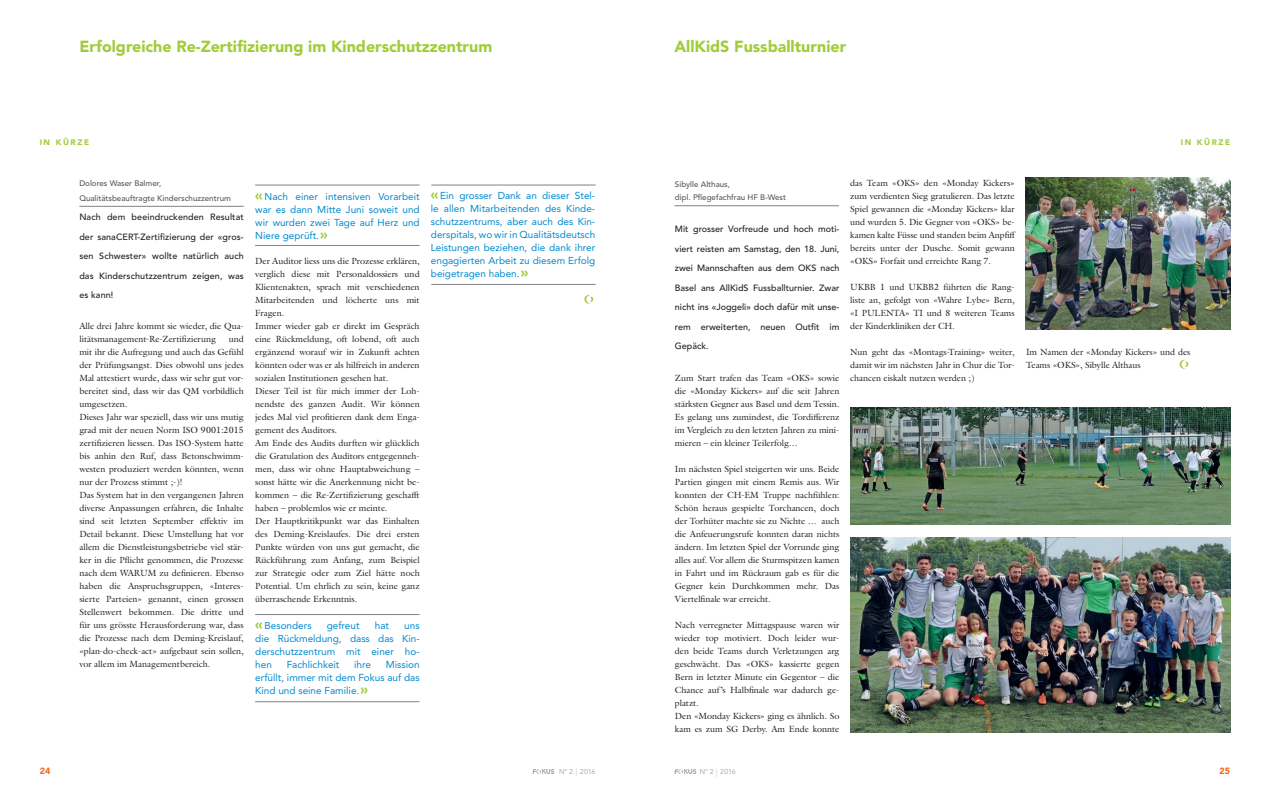
<style>
.page{position:relative;width:1270px;height:794px;background:#fff}
.page>*{position:absolute;margin:0;border:0;box-sizing:border-box;transform-origin:0 0}
.t1{font:900 16px "Avenir LT Std";color:#a1cc3a}
.t2{font:10px/13px "Avenir LT Std";color:#0089cf;text-align:justify}
.t3{font:9px/13px "Galliard Pro";color:#231f20}
.t4{font:500 9px/19.5px "Avenir LT Std";letter-spacing:.005em;color:#231f20;text-align:justify}
.t5{font:900 9px "Avenir LT Std";color:#f36821}
.t6{font:500 8px/14.4px "Avenir LT Std";color:#57585a}
.t7{font:900 8px "Avenir LT Std";letter-spacing:.2em;color:#a1cc3a}
.t8{font:7px "Avenir LT Std";letter-spacing:-.03em;color:#a8a9ad}
.s1{font-weight:900;font-size:14px;color:#a1cc3a}
.s2{font-weight:300;font-size:8.4px}
</style>
<div class="page">
<svg style="left:675px;top:769px;width:21px;height:5px"></svg>
<svg style="left:533px;top:769px;width:21px;height:5px"></svg>
<hr style="left:79px;top:206px;width:165px;height:1px;background:#808285">
<hr style="left:255px;top:185px;width:165px;height:1px;background:#808285">
<hr style="left:431px;top:185px;width:165px;height:1px;background:#808285">
<hr style="left:431px;top:284px;width:165px;height:1px;background:#808285">
<hr style="left:255px;top:614px;width:165px;height:1px;background:#808285">
<hr style="left:255px;top:701px;width:165px;height:1px;background:#808285">
<hr style="left:255px;top:245px;width:165px;height:1px;background:#808285">
<svg style="left:584px;top:295px;width:10px;height:9px"></svg>
<svg style="left:1180px;top:360px;width:9px;height:9px"></svg>
<hr style="left:675px;top:205px;width:164px;height:1px;background:#808285">
<img style="left:850px;top:537px;width:380px;height:195px">
<img style="left:1026px;top:178px;width:204px;height:151px">
<img style="left:850px;top:407px;width:380px;height:117px">
<h1 class="t1" style="left:80px;top:37px;width:414px">Erfolgreiche Re-Zertifizierung im Kinderschutzzentrum</h1>
<h1 class="t1" style="left:674px;top:37px;width:173px">AllKidS Fussballturnier</h1>
<p class="t7" style="left:40px;top:137px;width:51px">IN KÜRZE</p>
<p class="t7" style="left:1181px;top:137px;width:51px">IN KÜRZE</p>
<p class="t6" style="left:79px;top:176px;width:153px">Dolores Waser Balmer,<br>Qualitätsbeauftragte Kinderschuzzentrum</p>
<p class="t4" style="left:79px;top:207px;width:166px">Nach dem beeindruckenden Resultat der sanaCERT-Zertifizierung der «gros&shy;sen Schwester» wollte natürlich auch das Kinderschutzzentrum zeigen, was es kann!</p>
<p class="t3" style="left:79px;top:319px;width:166px">Alle drei Jahre kommt sie wieder, die Qua&shy;litätsmanagement-Re-Zertifizierung</p>
<p class="t3" style="left:79px;top:332px;width:166px;text-indent:149px">und mit ihr die Aufregung und auch das Gefühl der Prüfungsangst. Dies obwohl uns jedes Mal attestiert wurde, dass wir sehr gut vor&shy;bereitet sind, dass wir das QM vorbildlich umgesetzen.<br>Dieses Jahr war speziell, dass wir uns mutig grad mit der neuen Norm ISO 9001:2015 zertifizieren liessen. Das ISO-System hatte bis anhin den Ruf, dass Betonschwimm&shy;westen produziert werden könnten, wenn nur der Prozess stimmt ;-)!<br>Das System hat in den vergangenen Jahren diverse Anpassungen erfahren, die Inhalte sind seit letzten September effektiv im Detail bekannt. Diese Umstellung hat vor allem die Dienstleistungsbetriebe viel stär&shy;ker in die Pflicht genommen, die Prozesse nach dem WARUM zu definieren. Ebenso haben die Anspruchsgruppen, «Interes&shy;sierte Parteien» genannt, einen grossen Stellenwert bekommen. Die dritte und für uns grösste Herausforderung war, dass die Prozesse nach dem Deming-Kreislauf, «plan-do-check-act» aufgebaut sein sollen, vor allem im Managementbereich.</p>
<p class="t2" style="left:255px;top:190px;width:166px"><span class="s1">«</span> Nach einer intensiven Vorarbeit war es dann Mitte Juni soweit und wir wurden zwei Tage auf Herz und Niere geprüft.<span class="s1">»</span></p>
<p class="t3" style="left:255px;top:254px;width:166px">Der Auditor liess uns die Prozesse erklären, verglich diese mit Personaldossiers und Klientenakten, sprach mit verschiedenen Mitarbeitenden und löcherte uns mit Fragen.<br>Immer wieder gab er direkt im Gespräch eine Rückmeldung, oft lobend, oft auch ergänzend worauf wir in Zukunft achten könnten oder was er als hilfreich in anderen sozialen Institutionen gesehen hat.<br>Dieser Teil ist für mich immer der Loh&shy;nendste des ganzen Audit. Wir können jedes Mal viel profitieren dank dem Enga&shy;gement des Auditors.<br>Am Ende des Audits durften wir glücklich die Gratulation des Auditors entgegenneh&shy;men, dass wir ohne Hauptabweichung – sonst hätte wir die Anerkennung nicht be&shy;kommen – die Re-Zertifizierung geschafft haben – problemlos wie er meinte.<br>Der Hauptkritikpunkt war das Einhalten des Deming-Kreislaufes. Die drei ersten Punkte würden von uns gut gemacht, die Rückführung zum Anfang, zum Beispiel zur Strategie oder zum Ziel hätte noch Potential. Um ehrlich zu sein, keine ganz überraschende Erkenntnis.</p>
<p class="t2" style="left:255px;top:619px;width:58px"><span class="s1">«</span> Besonders</p>
<p class="t2" style="left:327px;top:619px;width:34px">gefreut</p>
<p class="t2" style="left:375px;top:619px;width:16px">hat</p>
<p class="t2" style="left:255px;top:619px;width:166px;text-indent:149px">uns die Rückmeldung, dass das Kin&shy;derschutzzentrum mit einer ho&shy;hen</p>
<p class="t2" style="left:287px;top:658px;width:54px">Fachlichkeit</p>
<p class="t2" style="left:354px;top:658px;width:18px">ihre</p>
<p class="t2" style="left:255px;top:658px;width:166px;text-indent:131px">Mission erfüllt, immer mit dem Fokus auf das Kind und seine Familie.<span class="s1">»</span></p>
<p class="t2" style="left:431px;top:189px;width:166px"><span class="s1">«</span> Ein grosser Dank an dieser Stel&shy;le allen Mitarbeitenden des Kinde&shy;schutzzentrums, aber auch des Kin&shy;derspitals, wo wir in Qualitätsdeutsch Leistungen beziehen, die dank ihrer engagierten Arbeit zu diesem Erfolg beigetragen haben.<span class="s1">»</span></p>
<p class="t6" style="left:675px;top:178px;width:113px;line-height:13px">Sibylle Althaus,<br>dipl. Pflegefachfrau HF B-West</p>
<p class="t4" style="left:675px;top:220px;width:166px">Mit grosser Vorfreude und hoch moti&shy;viert reisten am Samstag, den 18. Juni, zwei Mannschaften aus dem OKS nach Basel ans AllKidS Fussballturnier. Zwar nicht ins «Joggeli» doch dafür mit unse&shy;rem erweiterten, neuen Outfit im Gepäck.</p>
<p class="t3" style="left:675px;top:371px;width:166px;text-align:justify">Zum Start trafen das Team «OKS» sowie die «Monday Kickers» auf die seit Jahren stärksten Gegner aus Basel und dem Tessin.<br>Es gelang uns zumindest, die Tordifferenz im Vergleich zu den letzten Jahren zu mini&shy;mieren – ein kleiner Teilerfolg…</p>
<p class="t3" style="left:675px;top:462px;width:166px;text-align:justify">Im nächsten Spiel steigerten wir uns. Beide Partien gingen mit einem Remis aus. Wir konnten der CH-EM Truppe nachfühlen:<br>Schön heraus gespielte Torchancen, doch der Torhüter machte sie zu Nichte … auch die Anfeuerungsrufe konnten daran nichts ändern. Im letzten Spiel der Vorrunde ging alles auf. Vor allem die Sturmspitzen kamen in Fahrt und im Rückraum gab es für die Gegner kein Durchkommen mehr. Das Viertelfinale war erreicht.</p>
<p class="t3" style="left:675px;top:618px;width:166px">Nach verregneter Mittagspause waren wir wieder top motiviert. Doch leider wur&shy;den beide Teams durch Verletzungen arg geschwächt. Das «OKS» kassierte gegen Bern in letzter Minute ein Gegentor – die Chance auf’s Halbfinale war dadurch ge&shy;platzt.<br>Den «Monday Kickers» ging es ähnlich. So kam es zum SG Derby. Am Ende konnte</p>
<p class="t3" style="left:850px;top:176px;width:167px">das Team «OKS» den «Monday Kickers» zum verdienten Sieg gratulieren. Das letzte Spiel gewannen die «Monday Kickers» klar und wurden 5. Die Gegner von «OKS» be&shy;kamen kalte Füsse und standen beim Anpfiff bereits unter der Dusche. Somit gewann «OKS» Forfait und erreichte Rang 7.</p>
<p class="t3" style="left:850px;top:280px;width:166px;text-align:justify">UKBB 1 und UKBB2 führten die Rang&shy;liste an, gefolgt von «Wahre Lybe» Bern, «I PULENTA» TI und 8 weiteren Teams der Kinderkliniken der CH.</p>
<p class="t3" style="left:850px;top:345px;width:166px;text-align:justify">Nun geht das «Montags-Training» weiter, damit wir im nächsten Jahr in Chur die Tor&shy;chancen eiskalt nutzen werden ;)</p>
<p class="t3" style="left:1026px;top:345px;width:166px">Im Namen der «Monday Kickers» und des<br>Teams «OKS», Sibylle Althaus</p>
<p class="t5" style="left:40px;top:765px;width:12px">24</p>
<p class="t8" style="left:559px;top:767px;width:38px">N° 2 <span class="s2">|</span> 2016</p>
<p class="t8" style="left:700px;top:767px;width:37px">N° 2 <span class="s2">|</span> 2016</p>
<p class="t5" style="left:1220px;top:765px;width:12px">25</p>
</div>
